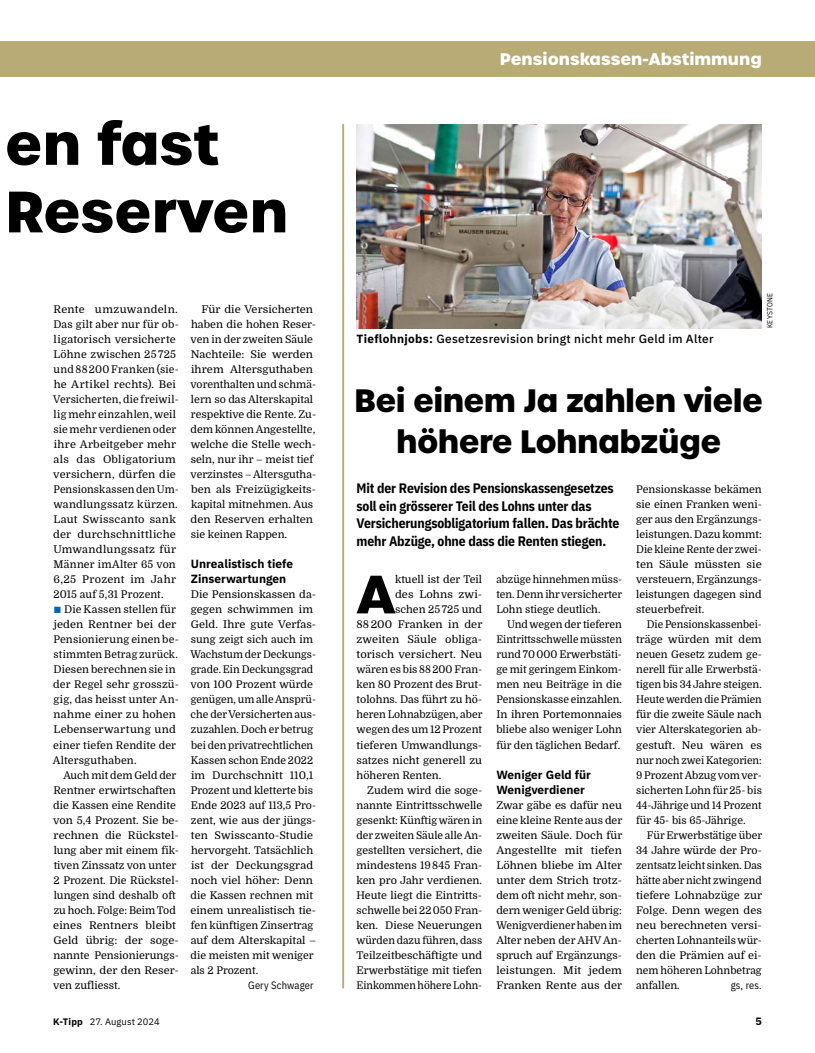
<style>
.page{position:relative;width:815px;height:1053px;background:#fff}
.page>*{position:absolute;margin:0;border:0;box-sizing:border-box;transform-origin:0 0}
.t1{font:700 56.25px/67.5px "Urbane";color:#000}
.t2{font:700 52px "Urbane";color:#000}
.t3{font:700 31.25px/41.2px "Urbane";letter-spacing:-.02em;color:#000;text-align:center}
.t4{font:700 16.25px "Urbane";color:#fff}
.t5{font:700 13.75px/17.5px "IBM Plex Sans Cond";letter-spacing:-.01em;color:#000}
.t6{font:700 11.88px/15px "IBM Plex Sans";color:#000}
.t7{font:500 11.88px "IBM Plex Sans";letter-spacing:.025em;color:#000}
.t8{font:10.62px/15px "Domine";color:#000}
.t9{font:10.62px/15px "Domine";color:#000;scale:1.04 1}
.t10{font:10.62px/15px "Domine";color:#000;text-align:justify;scale:.96 1}
.t11{font:10.62px "Domine";color:#000;scale:.94 1}
.t12{font:10.62px "IBM Plex Sans Cond";letter-spacing:.01em;color:#000}
.t13{font:700 10.62px "IBM Plex Sans";color:#000}
.t14{font:9.38px "IBM Plex Sans";letter-spacing:.005em;color:#000}
.t15{font:7.5px "IBM Plex Sans Cond";letter-spacing:.025em;color:#000}
.s1{font-family:"National";color:#0068b4}
.s2{font-weight:700}
</style>
<div class="page">
<hr style="left:342px;top:124px;width:2px;height:864px;background:#b9ab76">
<div style="left:0;top:41px;width:815px;height:35px;background:#b9ab76"></div>
<img style="left:357px;top:124px;width:405px;height:204px">
<h1 class="t1" style="left:5px;top:111px;width:285px">en fast<br>Reserven</h1>
<p class="t8" style="left:53px;top:302px;width:127px">Rente umzuwandeln.<br>Das gilt aber nur für ob&shy;ligatorisch versicherte<br>Löhne zwischen 25725 und 88200 Franken (sie&shy;he Artikel rechts). Bei<br>Versicherten, die freiwil&shy;lig mehr einzahlen, weil sie mehr verdienen oder ihre Arbeitgeber mehr als das Obligatorium versichern, dürfen die<br>Pensionskassen den Um&shy;wandlungssatz kürzen.<br>Laut Swisscanto sank der durchschnittliche<br>Umwandlungssatz für<br>Männer imAlter 65 von<br>6,25 Prozent im Jahr<br>2015 auf 5,31 Prozent.</p>
<p class="t8" style="left:53px;top:602px;width:128px"><span class="s1">■</span> Die Kassen stellen für jeden Rentner bei der<br>Pensionierung einen be&shy;stimmten Betrag zurück.<br>Diesen berechnen sie in der Regel sehr grosszü&shy;gig, das heisst unter An&shy;nahme einer zu hohen<br>Lebenserwartung und einer tiefen Rendite der<br>Altersguthaben.</p>
<p class="t8" style="left:53px;top:767px;width:127px;text-indent:10px">Auch mit dem Geld der<br>Rentner erwirtschaften die Kassen eine Rendite von 5,4 Prozent. Sie be&shy;rechnen die Rückstel&shy;lung aber mit einem fik&shy;tiven Zinssatz von unter<br>2 Prozent. Die Rückstel&shy;lungen sind deshalb oft zu hoch. Folge: Beim Tod eines Rentners bleibt<br>Geld übrig: der soge&shy;nannte Pensionierungs&shy;gewinn, der den Reser&shy;ven zufliesst.</p>
<p class="t9" style="left:191px;top:302px;width:122px;text-indent:11px">Für die Versicherten haben die hohen Reser&shy;ven in der zweiten Säule<br>Nachteile: Sie werden ihrem Altersguthaben vorenthalten und schmä&shy;lern so das Alterskapital respektive die Rente. Zu&shy;dem können Angestellte, welche die Stelle wech&shy;seln, nur ihr – meist tief verzinstes – Altersgutha&shy;ben als Freizügigkeits&shy;kapital mitnehmen. Aus den Reserven erhalten sie keinen Rappen.</p>
<p class="t6" style="left:191px;top:555px;width:104px">Unrealistisch tiefe<br>Zinserwartungen</p>
<p class="t8" style="left:190px;top:587px;width:127px">Die Pensionskassen da&shy;gegen schwimmen im<br>Geld. Ihre gute Verfas&shy;sung zeigt sich auch im<br>Wachstum der Deckungs&shy;grade. Ein Deckungsgrad von 100 Prozent würde genügen, um alle Ansprü&shy;che der Versicherten aus&shy;zuzahlen. Doch er betrug bei den privatrechtlichen<br>Kassen schon Ende 2022 im Durchschnitt 110,1<br>Prozent und kletterte bis<br>Ende 2023 auf 113,5 Pro&shy;zent, wie aus der jüngs&shy;ten Swisscanto-Studie hervorgeht. Tatsächlich ist der Deckungsgrad noch viel höher: Denn die Kassen rechnen mit einem unrealistisch tie&shy;fen künftigen Zinsertrag auf dem Alterskapital – die meisten mit weniger als 2 Prozent.</p>
<p class="t12" style="left:248px;top:976px;width:67px">Gery Schwager</p>
<h3 class="t4" style="left:500px;top:48px;width:263px">Pensionskassen-Abstimmung</h3>
<p class="t7" style="left:356px;top:330px;width:359px"><span class="s2">Tieflohnjobs:</span> Gesetzesrevision bringt nicht mehr Geld im Alter</p>
<p class="t15" style="left:764px;top:328px;width:36px;rotate:-90deg">KEYSTONE</p>
<h3 class="t3" style="left:354px;top:380px;width:410px">Bei einem Ja zahlen viele höhere Lohnabzüge</h3>
<p class="t5" style="left:357px;top:478px;width:264px">Mit der Revision des Pensionskassengesetzes soll ein grösserer Teil des Lohns unter das Versicherungsobligatorium fallen. Das brächte mehr Abzüge, ohne dass die Renten stiegen.</p>
<h2 class="t2" style="left:357px;top:558px;width:39px">A</h2>
<p class="t8" style="left:395px;top:572px;width:89px">ktuell ist der Teil</p>
<p class="t8" style="left:636px;top:482px;width:127px;text-align:justify">Pensionskasse bekämen sie einen Franken weni&shy;ger aus den Ergänzungs&shy;leistungen. Dazu kommt:<br>Die kleine Rente der zwei&shy;ten Säule müssten sie versteuern, Ergänzungs&shy;leistungen dagegen sind steuerbefreit.</p>
<p class="t10" style="left:636px;top:617px;width:132px;text-indent:11px">Die Pensionskassenbei&shy;träge würden mit dem neuen Gesetz zudem ge&shy;nerell für alle Erwerbstä&shy;tigen bis 34 Jahre steigen.<br>Heute werden die Prämien für die zweite Säule nach vier Alterskategorien ab&shy;gestuft. Neu wären es nur noch zwei Kategorien:<br>9 Prozent Abzug vom ver&shy;sicherten Lohn für 25- bis 44-Jährige und 14 Prozent für 45- bis 65-Jährige.</p>
<p class="t8" style="left:636px;top:827px;width:127px;text-align:justify;text-indent:11px">Für Erwerbstätige über 34 Jahre würde der Pro&shy;zentsatz leicht sinken. Das hätte aber nicht zwingend tiefere Lohnabzüge zur Folge. Denn wegen des neu berechneten versi&shy;cherten Lohnanteils wür&shy;den die Prämien auf ei&shy;nem höheren Lohnbetrag anfallen.</p>
<p class="t10" style="left:496px;top:572px;width:133px">abzüge hinnehmen müss&shy;ten. Denn ihr versicherter Lohn stiege deutlich.</p>
<p class="t8" style="left:496px;top:617px;width:127px;text-align:justify;text-indent:11px">Und wegen der tieferen Eintrittsschwelle müssten rund 70000 Erwerbstäti&shy;ge mit geringem Einkom&shy;men neu Beiträge in die Pensionskasse einzahlen.<br>In ihren Portemonnaies bliebe also weniger Lohn für den täglichen Bedarf.</p>
<p class="t6" style="left:496px;top:765px;width:96px">Weniger Geld für<br>Wenigverdiener</p>
<p class="t8" style="left:496px;top:797px;width:127px;text-align:justify">Zwar gäbe es dafür neu eine kleine Rente aus der zweiten Säule. Doch für Angestellte mit tiefen Löhnen bliebe im Alter unter dem Strich trotz&shy;dem oft nicht mehr, son&shy;dern weniger Geld übrig:<br>Wenigverdiener haben im Alter neben der AHV An&shy;spruch auf Ergänzungs&shy;leistungen. Mit jedem Franken Rente aus der</p>
<p class="t9" style="left:395px;top:587px;width:85px">des Lohns zwi-</p>
<p class="t8" style="left:395px;top:602px;width:89px">schen 25725 und</p>
<p class="t9" style="left:357px;top:617px;width:123px">88200 Franken in der</p>
<p class="t9" style="left:357px;top:632px;width:121px">zweiten Säule obliga-</p>
<p class="t9" style="left:357px;top:647px;width:122px">torisch versichert. Neu</p>
<p class="t8" style="left:357px;top:662px;width:127px">wären es bis 88200 Fran-</p>
<p class="t8" style="left:357px;top:677px;width:127px">ken 80 Prozent des Brut-</p>
<p class="t8" style="left:357px;top:692px;width:127px">tolohns. Das führt zu hö-</p>
<p class="t8" style="left:357px;top:707px;width:127px">heren Lohnabzügen, aber</p>
<p class="t8" style="left:357px;top:722px;width:127px">wegen des um 12 Prozent</p>
<p class="t8" style="left:357px;top:737px;width:127px">tieferen Umwandlungs-</p>
<p class="t8" style="left:357px;top:752px;width:127px">satzes nicht generell zu</p>
<p class="t8" style="left:357px;top:767px;width:86px">höheren Renten.</p>
<p class="t8" style="left:367px;top:782px;width:117px">Zudem wird die soge-</p>
<p class="t8" style="left:357px;top:797px;width:127px">nannte Eintrittsschwelle</p>
<p class="t8" style="left:357px;top:812px;width:127px">gesenkt: Künftig wären in</p>
<p class="t8" style="left:357px;top:827px;width:127px">der zweiten Säule alle An-</p>
<p class="t8" style="left:357px;top:842px;width:127px">gestellten versichert, die</p>
<p class="t8" style="left:357px;top:857px;width:127px">mindestens 19845 Fran-</p>
<p class="t8" style="left:357px;top:872px;width:127px">ken pro Jahr verdienen.</p>
<p class="t8" style="left:357px;top:887px;width:127px">Heute liegt die Eintritts-</p>
<p class="t8" style="left:357px;top:902px;width:127px">schwelle bei 22050 Fran-</p>
<p class="t8" style="left:357px;top:917px;width:127px">ken. Diese Neuerungen</p>
<p class="t10" style="left:357px;top:932px;width:132px">würden dazu führen, dass</p>
<p class="t8" style="left:357px;top:947px;width:127px">Teilzeitbeschäftigte und</p>
<p class="t8" style="left:357px;top:962px;width:127px">Erwerbstätige mit tiefen</p>
<p class="t11" style="left:357px;top:978px;width:135px">Einkommen höhere Lohn-</p>
<p class="t12" style="left:731px;top:976px;width:32px">gs, res.</p>
<p class="t14" style="left:53px;top:1014px;width:108px"><span class="s2">K-Tipp</span> 27. August 2024</p>
<p class="t13" style="left:755px;top:1012px;width:8px">5</p>
</div>
